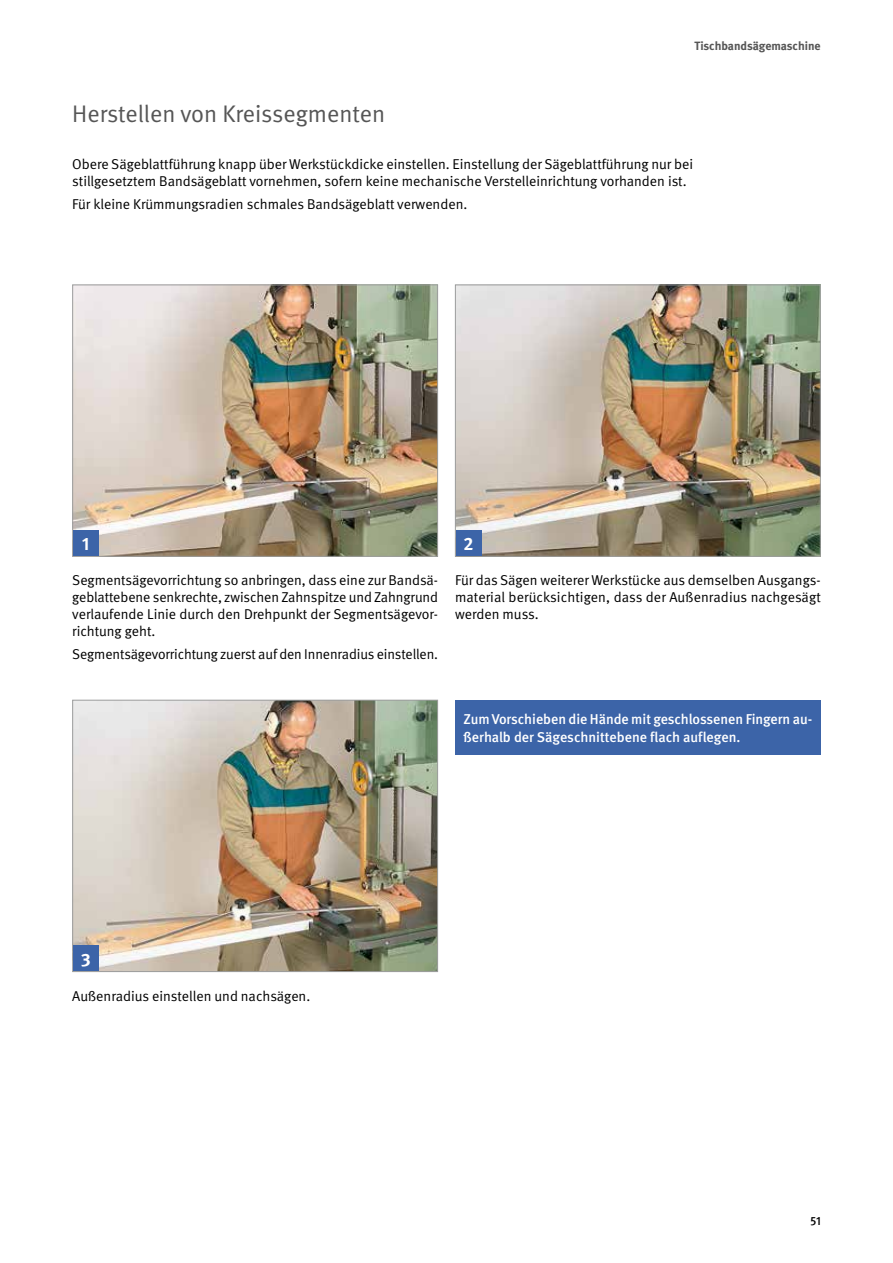
<style>
.page{position:relative;width:893px;height:1263px;background:#fff}
.page>*{position:absolute;margin:0;border:0;box-sizing:border-box;transform-origin:0 0}
.t1{font:24px "DGUV Meta";color:#565656}
.t2{font:700 18px "DGUV Meta";color:#fff}
.t3{font:14.25px/17.1px "DGUV Meta";color:#000;text-align:justify}
.t4{font:500 14.25px/18px "DGUV Meta";letter-spacing:-.005em;color:#fff}
.t5{font:700 12px "DGUV Meta";letter-spacing:-.005em;color:#565656}
.t6{font:500 12px "DGUV Meta";color:#000}
</style>
<div class="page">
<div style="left:455px;top:701px;width:366px;height:54px;background:#3c64a8"></div>
<img style="left:457px;top:287px;width:362px;height:268px">
<div style="left:455px;top:285px;width:366px;height:272px;border:1px solid #9c9d9d"></div>
<div style="left:456px;top:530px;width:25px;height:26px;background:#3c64a8"></div>
<img style="left:74px;top:287px;width:362px;height:268px">
<div style="left:72px;top:285px;width:366px;height:272px;border:1px solid #9c9d9d"></div>
<div style="left:73px;top:530px;width:26px;height:26px;background:#3c64a8"></div>
<img style="left:74px;top:702px;width:362px;height:268px">
<div style="left:72px;top:700px;width:366px;height:272px;border:1px solid #9c9d9d"></div>
<div style="left:73px;top:946px;width:26px;height:25px;background:#3c64a8"></div>
<h1 class="t1" style="left:72px;top:100px;width:314px">Herstellen von Kreissegmenten</h1>
<p class="t5" style="left:694px;top:39px;width:128px">Tischbandsägemaschine</p>
<p class="t3" style="left:72px;top:156px;width:622px">Obere Sägeblattführung knapp über Werkstückdicke einstellen. Einstellung der Sägeblattführung nur bei stillgesetztem Bandsägeblatt vornehmen, sofern keine mechanische Verstelleinrichtung vorhanden ist.</p>
<p class="t3" style="left:72px;top:196px;width:395px">Für kleine Krümmungsradien schmales Bandsägeblatt verwenden.</p>
<p class="t2" style="left:82px;top:533px;width:9px">1</p>
<p class="t2" style="left:463px;top:533px;width:12px">2</p>
<p class="t3" style="left:72px;top:572px;width:367px">Segmentsägevorrichtung so anbringen, dass eine zur Bandsä&shy;geblattebene senkrechte, zwischen Zahnspitze und Zahngrund verlaufende Linie durch den Drehpunkt der Segmentsägevor&shy;richtung geht.</p>
<p class="t3" style="left:72px;top:645px;width:365px">Segmentsägevorrichtung zuerst auf den Innenradius einstellen.</p>
<p class="t3" style="left:455px;top:572px;width:367px">Für das Sägen weiterer Werkstücke aus demselben Ausgangs&shy;material berücksichtigen, dass der Außenradius nachgesägt werden muss.</p>
<p class="t4" style="left:463px;top:711px;width:350px">Zum Vorschieben die Hände mit geschlossenen Fingern au&shy;ßerhalb der Sägeschnittebene flach auflegen.</p>
<p class="t2" style="left:81px;top:948px;width:11px">3</p>
<p class="t3" style="left:72px;top:987px;width:238px">Außenradius einstellen und nachsägen.</p>
<p class="t6" style="left:810px;top:1213px;width:12px">51</p>
</div>
